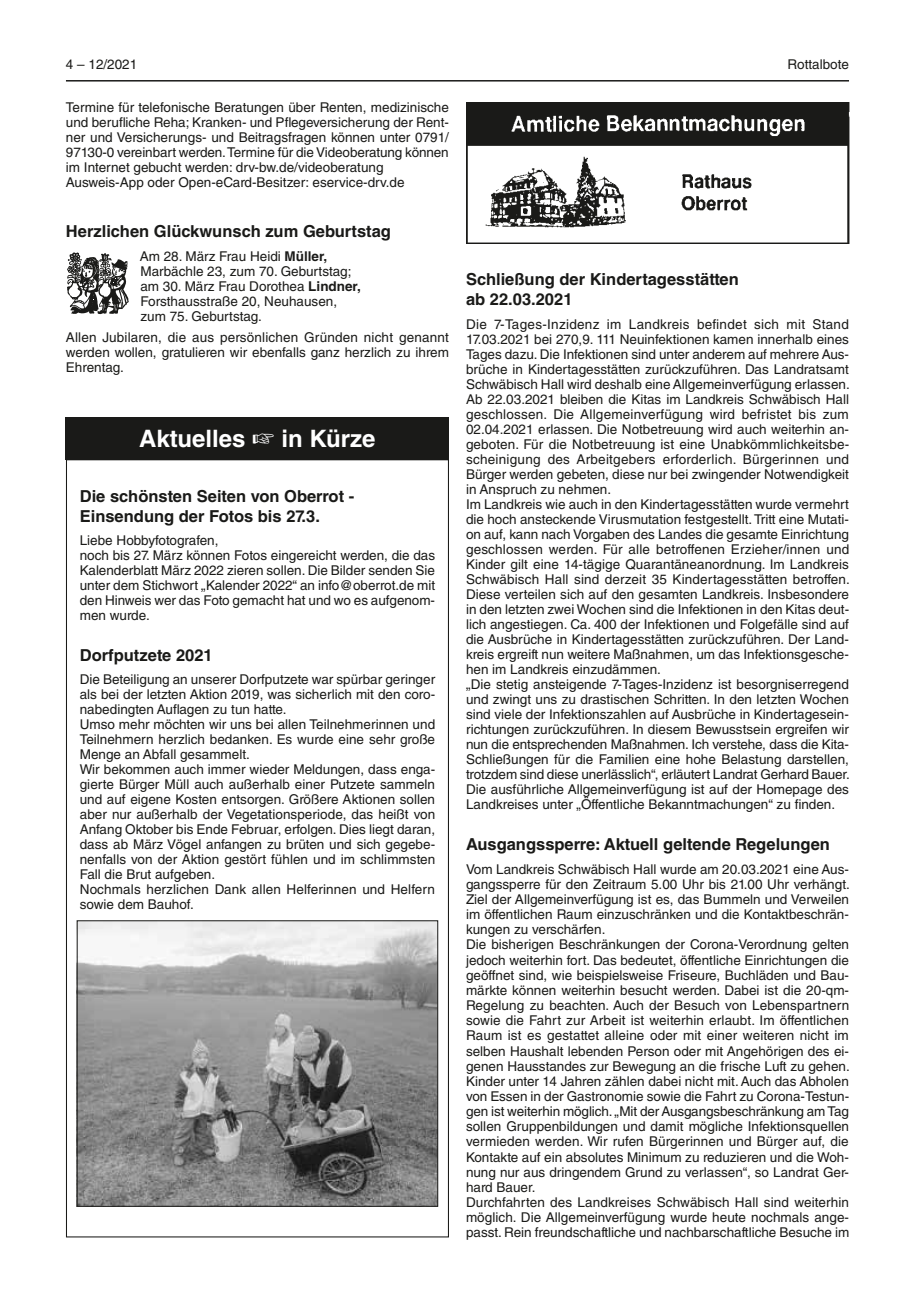
<style>
.page{position:relative;width:915px;height:1297px;background:#fff}
.page>*{position:absolute;margin:0;border:0;box-sizing:border-box;transform-origin:0 0}
.t1{font:700 24px "Helvetica LT Std";color:#fff}
.t2{font:700 16.5px/19.5px "Helvetica LT Std";color:#1a1a18}
.t3{font:13.5px/15px "Helvetica LT Std";color:#1a1a18}
.s1{font-weight:700}
</style>
<div class="page">
<hr style="left:66px;top:80px;width:782px;height:2px;background:#1a1a18">
<svg style="left:67px;top:252px;width:62px;height:63px"></svg>
<img style="left:466px;top:102px;width:382px;height:142px">
<div style="left:66px;top:417px;width:383px;height:42px;background:#1a1a18"></div>
<img style="left:79px;top:922px;width:357px;height:282px">
<div style="left:77px;top:920px;width:361px;height:286px;border:1px solid #1a1a18"></div>
<p class="t3" style="left:66px;top:57px;width:73px">4 – 12/2021</p>
<p class="t3" style="left:787px;top:57px;width:63px">Rottalbote</p>
<p class="t3" style="left:66px;top:99px;width:384px">Termine für telefonische Beratungen über Renten, medizinische und berufliche Reha; Kranken- und Pflegeversicherung der Rent&shy;ner und Versicherungs- und Beitragsfragen können unter 0791/ 97130-0 vereinbart werden. Termine für die Videoberatung können im Internet gebucht werden: drv-bw.de/videoberatung Ausweis-App oder Open-eCard-Besitzer: eservice-drv.de</p>
<p class="t2" style="left:66px;top:221px;width:326px">Herzlichen Glückwunsch zum Geburtstag</p>
<p class="t3" style="left:140px;top:249px;width:222px">Am 28. März Frau Heidi <span class="s1">Müller,<br></span>Marbächle 23, zum 70. Geburtstag; am 30. März Frau Dorothea <span class="s1">Lindner,<br></span>Forsthausstraße 20, Neuhausen, zum 75. Geburtstag.</p>
<p class="t3" style="left:66px;top:330px;width:384px;text-align:justify">Allen Jubilaren, die aus persönlichen Gründen nicht genannt werden wollen, gratulieren wir ebenfalls ganz herzlich zu ihrem Ehrentag.</p>
<p class="t2" style="left:466px;top:270px;width:274px">Schließung der Kindertagesstätten ab 22.03.2021</p>
<p class="t3" style="left:466px;top:316px;width:385px">Die 7-Tages-Inzidenz im Landkreis befindet sich mit Stand 17.03.2021 bei 270,9. 111 Neuinfektionen kamen innerhalb eines Tages dazu. Die Infektionen sind unter anderem auf mehrere Aus&shy;brüche in Kindertagesstätten zurückzuführen. Das Landratsamt Schwäbisch Hall wird deshalb eine Allgemeinverfügung erlassen.<br>Ab 22.03.2021 bleiben die Kitas im Landkreis Schwäbisch Hall geschlossen. Die Allgemeinverfügung wird befristet bis zum 02.04.2021 erlassen. Die Notbetreuung wird auch weiterhin an&shy;geboten. Für die Notbetreuung ist eine Unabkömmlichkeitsbe&shy;scheinigung des Arbeitgebers erforderlich. Bürgerinnen und Bürger werden gebeten, diese nur bei zwingender Notwendigkeit in Anspruch zu nehmen.<br>Im Landkreis wie auch in den Kindertagesstätten wurde vermehrt die hoch ansteckende Virusmutation festgestellt. Tritt eine Mutati&shy;on auf, kann nach Vorgaben des Landes die gesamte Einrichtung geschlossen werden. Für alle betroffenen Erzieher/innen und Kinder gilt eine 14-tägige Quarantäneanordnung. Im Landkreis Schwäbisch Hall sind derzeit 35 Kindertagesstätten betroffen.<br>Diese verteilen sich auf den gesamten Landkreis. Insbesondere in den letzten zwei Wochen sind die Infektionen in den Kitas deut&shy;lich angestiegen. Ca. 400 der Infektionen und Folgefälle sind auf die Ausbrüche in Kindertagesstätten zurückzuführen. Der Land&shy;kreis ergreift nun weitere Maßnahmen, um das Infektionsgesche&shy;hen im Landkreis einzudämmen.<br>„Die stetig ansteigende 7-Tages-Inzidenz ist besorgniserregend und zwingt uns zu drastischen Schritten. In den letzten Wochen sind viele der Infektionszahlen auf Ausbrüche in Kindertagesein&shy;richtungen zurückzuführen. In diesem Bewusstsein ergreifen wir nun die entsprechenden Maßnahmen. Ich verstehe, dass die Kita-Schließungen für die Familien eine hohe Belastung darstellen, trotzdem sind diese unerlässlich“, erläutert Landrat Gerhard Bauer.<br>Die ausführliche Allgemeinverfügung ist auf der Homepage des Landkreises unter „Öffentliche Bekanntmachungen“ zu finden.</p>
<p class="t2" style="left:466px;top:834px;width:365px">Ausgangssperre: Aktuell geltende Regelungen</p>
<p class="t3" style="left:466px;top:861px;width:385px">Vom Landkreis Schwäbisch Hall wurde am 20.03.2021 eine Aus&shy;gangssperre für den Zeitraum 5.00 Uhr bis 21.00 Uhr verhängt.<br>Ziel der Allgemeinverfügung ist es, das Bummeln und Verweilen im öffentlichen Raum einzuschränken und die Kontaktbeschrän&shy;kungen zu verschärfen.<br>Die bisherigen Beschränkungen der Corona-Verordnung gelten jedoch weiterhin fort. Das bedeutet, öffentliche Einrichtungen die geöffnet sind, wie beispielsweise Friseure, Buchläden und Bau&shy;märkte können weiterhin besucht werden. Dabei ist die 20-qm-Regelung zu beachten. Auch der Besuch von Lebenspartnern sowie die Fahrt zur Arbeit ist weiterhin erlaubt. Im öffentlichen Raum ist es gestattet alleine oder mit einer weiteren nicht im selben Haushalt lebenden Person oder mit Angehörigen des ei&shy;genen Hausstandes zur Bewegung an die frische Luft zu gehen.<br>Kinder unter 14 Jahren zählen dabei nicht mit. Auch das Abholen von Essen in der Gastronomie sowie die Fahrt zu Corona-Testun&shy;gen ist weiterhin möglich. „Mit der Ausgangsbeschränkung am Tag sollen Gruppenbildungen und damit mögliche Infektionsquellen vermieden werden. Wir rufen Bürgerinnen und Bürger auf, die Kontakte auf ein absolutes Minimum zu reduzieren und die Woh&shy;nung nur aus dringendem Grund zu verlassen“, so Landrat Ger&shy;hard Bauer.<br>Durchfahrten des Landkreises Schwäbisch Hall sind weiterhin möglich. Die Allgemeinverfügung wurde heute nochmals ange&shy;passt. Rein freundschaftliche und nachbarschaftliche Besuche im</p>
<h1 class="t1" style="left:139px;top:424px;width:238px">Aktuelles ☞ in Kürze</h1>
<p class="t2" style="left:80px;top:486px;width:276px">Die schönsten Seiten von Oberrot -<br>Einsendung der Fotos bis 27.3.</p>
<p class="t3" style="left:80px;top:533px;width:357px">Liebe Hobbyfotografen,<br>noch bis 27. März können Fotos eingereicht werden, die das Kalenderblatt März 2022 zieren sollen. Die Bilder senden Sie unter dem Stichwort „Kalender 2022“ an info@oberrot.de mit den Hinweis wer das Foto gemacht hat und wo es aufgenom&shy;men wurde.</p>
<p class="t2" style="left:80px;top:645px;width:134px">Dorfputzete 2021</p>
<p class="t3" style="left:80px;top:672px;width:357px">Die Beteiligung an unserer Dorfputzete war spürbar geringer als bei der letzten Aktion 2019, was sicherlich mit den coro&shy;nabedingten Auflagen zu tun hatte.<br>Umso mehr möchten wir uns bei allen Teilnehmerinnen und Teilnehmern herzlich bedanken. Es wurde eine sehr große Menge an Abfall gesammelt.<br>Wir bekommen auch immer wieder Meldungen, dass enga&shy;gierte Bürger Müll auch außerhalb einer Putzete sammeln und auf eigene Kosten entsorgen. Größere Aktionen sollen aber nur außerhalb der Vegetationsperiode, das heißt von Anfang Oktober bis Ende Februar, erfolgen. Dies liegt daran, dass ab März Vögel anfangen zu brüten und sich gegebe&shy;nenfalls von der Aktion gestört fühlen und im schlimmsten Fall die Brut aufgeben.<br>Nochmals herzlichen Dank allen Helferinnen und Helfern sowie dem Bauhof.</p>
</div>
